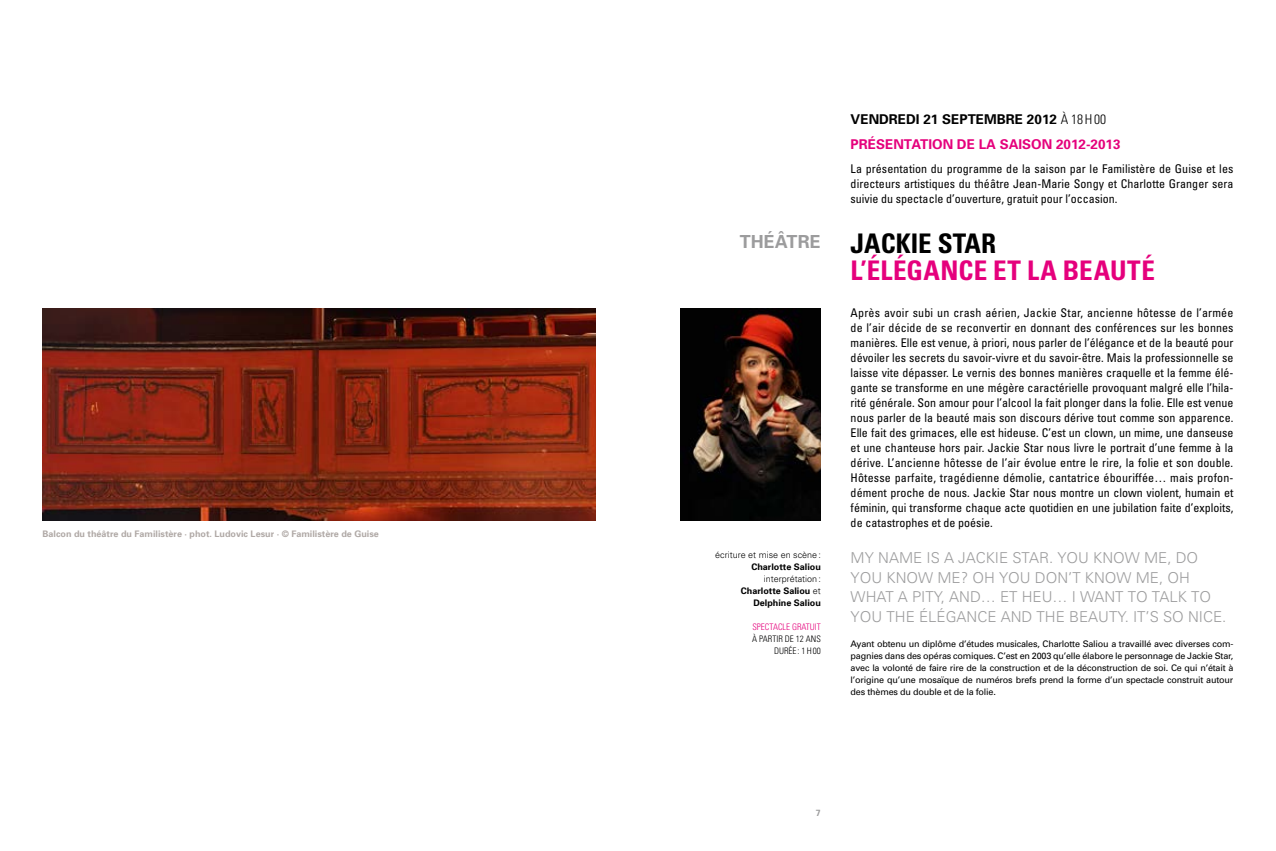
<style>
.page{position:relative;width:1276px;height:851px;background:#fff}
.page>*{position:absolute;margin:0;border:0;box-sizing:border-box;transform-origin:0 0}
.t1{font:700 condensed 27px/27px "Univers";color:#e5007c}
.t2{font:300 15px/19.5px "Univers";color:#9c9c9d}
.t3{font:700 13.5px/24.8px "Univers";color:#e5007c}
.t4{font:condensed 12px/15px "Univers";color:#000;text-align:justify}
.t5{font:9px/12px "Univers";letter-spacing:-.02em;color:#000;text-align:justify}
.t6{font:700 9px "Univers";color:#b0a9a6}
.t7{font:700 9px/12px "Univers";color:#000;text-align:right}
.t8{font:300 condensed 9px/12px "Univers";color:#000;text-align:right}
.t9{font:300 9px "Univers";color:#000}
.t10{font:300 condensed 9px "Univers";color:#e5007c}
.t11{font:700 9px "Univers";color:#9c9c9d}
.s1{color:#000}
.s2{font-weight:300;font-stretch:condensed;color:#000}
.s3{font-weight:300}
</style>
<div class="page">
<img style="left:43px;top:309px;width:552px;height:211px">
<img style="left:680px;top:309px;width:141px;height:211px">
<p class="t6" style="left:43px;top:527px;width:338px">Balcon du théâtre du Familistère · phot. Ludovic Lesur · © Familistère de Guise</p>
<p class="t3" style="left:850px;top:107px;width:271px"><span class="s1">VENDREDI 21 SEPTEMBRE 2012</span> <span class="s2">À 18H00<br></span>PRÉSENTATION DE LA SAISON 2012-2013</p>
<p class="t4" style="left:850px;top:160px;width:384px">La présentation du programme de la saison par le Familistère de Guise et les directeurs artistiques du théâtre Jean-Marie Songy et Charlotte Granger sera suivie du spectacle d’ouverture, gratuit pour l’occasion.</p>
<h1 class="t1" style="left:850px;top:230px;width:306px;text-indent:-111px"><sup>théâtre</sup> <span class="s1">JACKIE STAR<br></span>L’ÉLÉGANCE ET LA BEAUTÉ</h1>
<p class="t4" style="left:850px;top:304px;width:384px">Après avoir subi un crash aérien, Jackie Star, ancienne hôtesse de l’armée de l’air décide de se reconvertir en donnant des conférences sur les bonnes manières. Elle est venue, à priori, nous parler de l’élégance et de la beauté pour dévoiler les secrets du savoir-vivre et du savoir-être. Mais la professionnelle se laisse vite dépasser. Le vernis des bonnes manières craquelle et la femme élé&shy;gante se transforme en une mégère caractérielle provoquant malgré elle l’hila&shy;rité générale. Son amour pour l’alcool la fait plonger dans la folie. Elle est venue nous parler de la beauté mais son discours dérive tout comme son apparence.<br>Elle fait des grimaces, elle est hideuse. C’est un clown, un mime, une danseuse et une chanteuse hors pair. Jackie Star nous livre le portrait d’une femme à la dérive. L’ancienne hôtesse de l’air évolue entre le rire, la folie et son double.<br>Hôtesse parfaite, tragédienne démolie, cantatrice ébouriffée… mais profon&shy;dément proche de nous. Jackie Star nous montre un clown violent, humain et féminin, qui transforme chaque acte quotidien en une jubilation faite d’exploits, de catastrophes et de poésie.</p>
<p class="t2" style="left:850px;top:547px;width:377px">MY NAME IS A JACKIE STAR. YOU KNOW ME, DO YOU KNOW ME? OH YOU DON’T KNOW ME, OH WHAT A PITY, AND… ET HEU… I WANT TO TALK TO YOU THE ÉLÉGANCE AND THE BEAUTY. IT’S SO NICE.</p>
<p class="t5" style="left:850px;top:637px;width:384px">Ayant obtenu un diplôme d’études musicales, Charlotte Saliou a travaillé avec diverses com&shy;pagnies dans des opéras comiques. C’est en 2003 qu’elle élabore le personnage de Jackie Star, avec la volonté de faire rire de la construction et de la déconstruction de soi. Ce qui n’était à l’origine qu’une mosaïque de numéros brefs prend la forme d’un spectacle construit autour des thèmes du double et de la folie.</p>
<p class="t9" style="left:715px;top:549px;width:107px">écriture et mise en scène:</p>
<p class="t7" style="left:751px;top:560px;width:71px">Charlotte Saliou</p>
<p class="t7" style="left:741px;top:572px;width:82px"><span class="s3">interprétation:<br></span>Charlotte Saliou <span class="s3">et<br></span>Delphine Saliou</p>
<p class="t10" style="left:752px;top:621px;width:70px">SPECTACLE GRATUIT</p>
<p class="t8" style="left:752px;top:632px;width:70px">À PARTIR DE 12 ANS<br>DURÉE : 1H00</p>
<p class="t11" style="left:816px;top:806px;width:7px">7</p>
</div>
